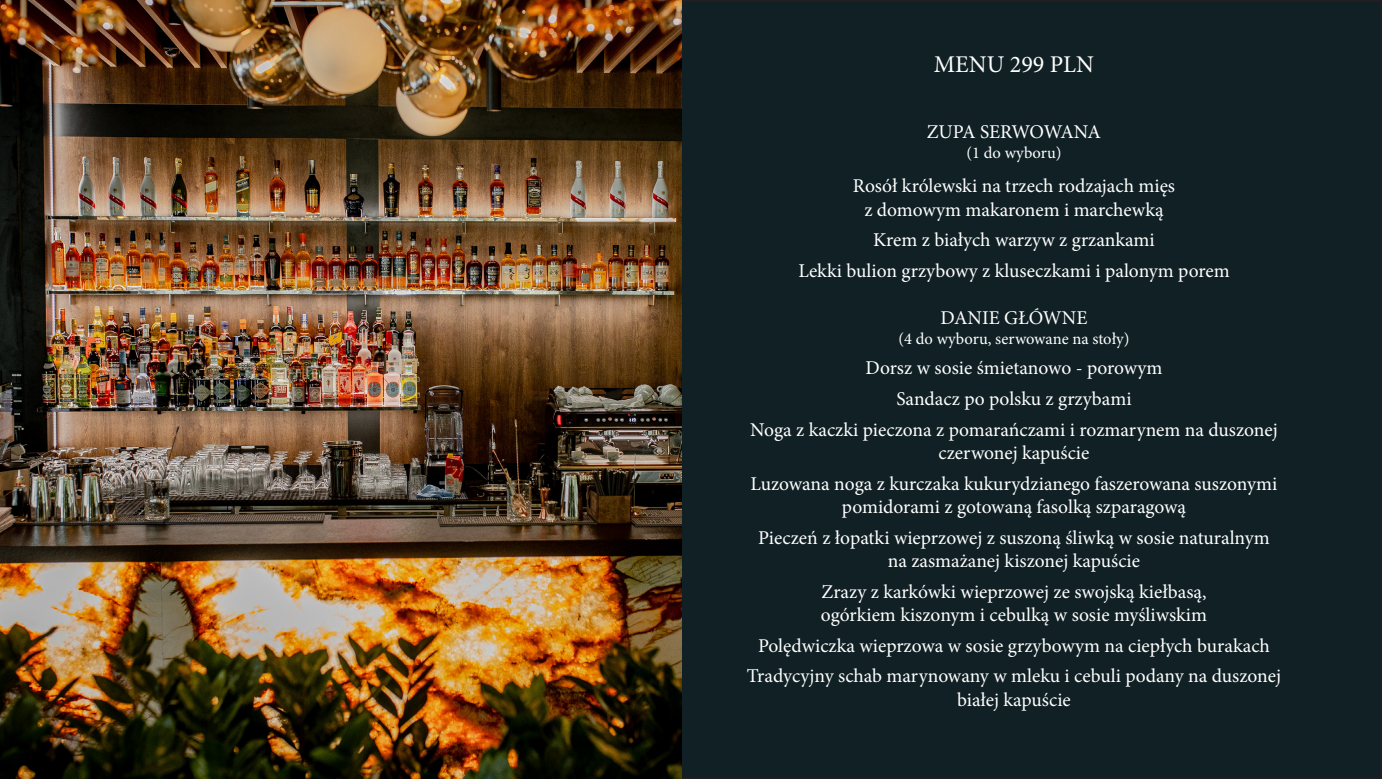
<style>
.page{position:relative;width:1382px;height:779px;background:#fff}
.page>*{position:absolute;margin:0;border:0;box-sizing:border-box;transform-origin:0 0}
.t1{font:24px "Minion Pro";color:#fff}
.t2{font:19.5px/23.4px "Minion Pro";color:#fff;text-align:center}
.t3{font:16.5px "Minion Pro";color:#fff}
</style>
<div class="page">
<div style="left:1px;top:1px;width:1380px;height:776px;background:#102025"></div>
<img style="left:0;top:0;width:682px;height:778px">
<p class="t1" style="left:934px;top:48px;width:162px">MENU 299 PLN</p>
<p class="t2" style="left:927px;top:120px;width:176px">ZUPA SERWOWANA</p>
<p class="t3" style="left:966px;top:142px;width:97px">(1 do wyboru)</p>
<p class="t2" style="left:853px;top:174px;width:324px">Rosół królewski na trzech rodzajach mięs z domowym makaronem i marchewką</p>
<p class="t2" style="left:873px;top:228px;width:283px">Krem z białych warzyw z grzankami</p>
<p class="t2" style="left:798px;top:259px;width:433px">Lekki bulion grzybowy z kluseczkami i palonym porem</p>
<p class="t2" style="left:940px;top:306px;width:148px">DANIE GŁÓWNE</p>
<p class="t3" style="left:898px;top:327px;width:233px">(4 do wyboru, serwowane na stoły)</p>
<p class="t2" style="left:866px;top:356px;width:298px">Dorsz w sosie śmietanowo - porowym</p>
<p class="t2" style="left:896px;top:387px;width:237px">Sandacz po polsku z grzybami</p>
<p class="t2" style="left:750px;top:417px;width:529px">Noga z kaczki pieczona z pomarańczami i rozmarynem na duszonej czerwonej kapuście</p>
<p class="t2" style="left:751px;top:471px;width:528px">Luzowana noga z kurczaka kukurydzianego faszerowana suszonymi pomidorami z gotowaną fasolką szparagową</p>
<p class="t2" style="left:758px;top:525px;width:513px">Pieczeń z łopatki wieprzowej z suszoną śliwką w sosie naturalnym na zasmażanej kiszonej kapuście</p>
<p class="t2" style="left:821px;top:579px;width:388px;text-align:left">Zrazy z karkówki wieprzowej ze swojską kiełbasą, ogórkiem kiszonym i cebulką w sosie myśliwskim</p>
<p class="t2" style="left:758px;top:633px;width:513px">Polędwiczka wieprzowa w sosie grzybowym na ciepłych burakach</p>
<p class="t2" style="left:747px;top:664px;width:536px">Tradycyjny schab marynowany w mleku i cebuli podany na duszonej białej kapuście</p>
</div>
